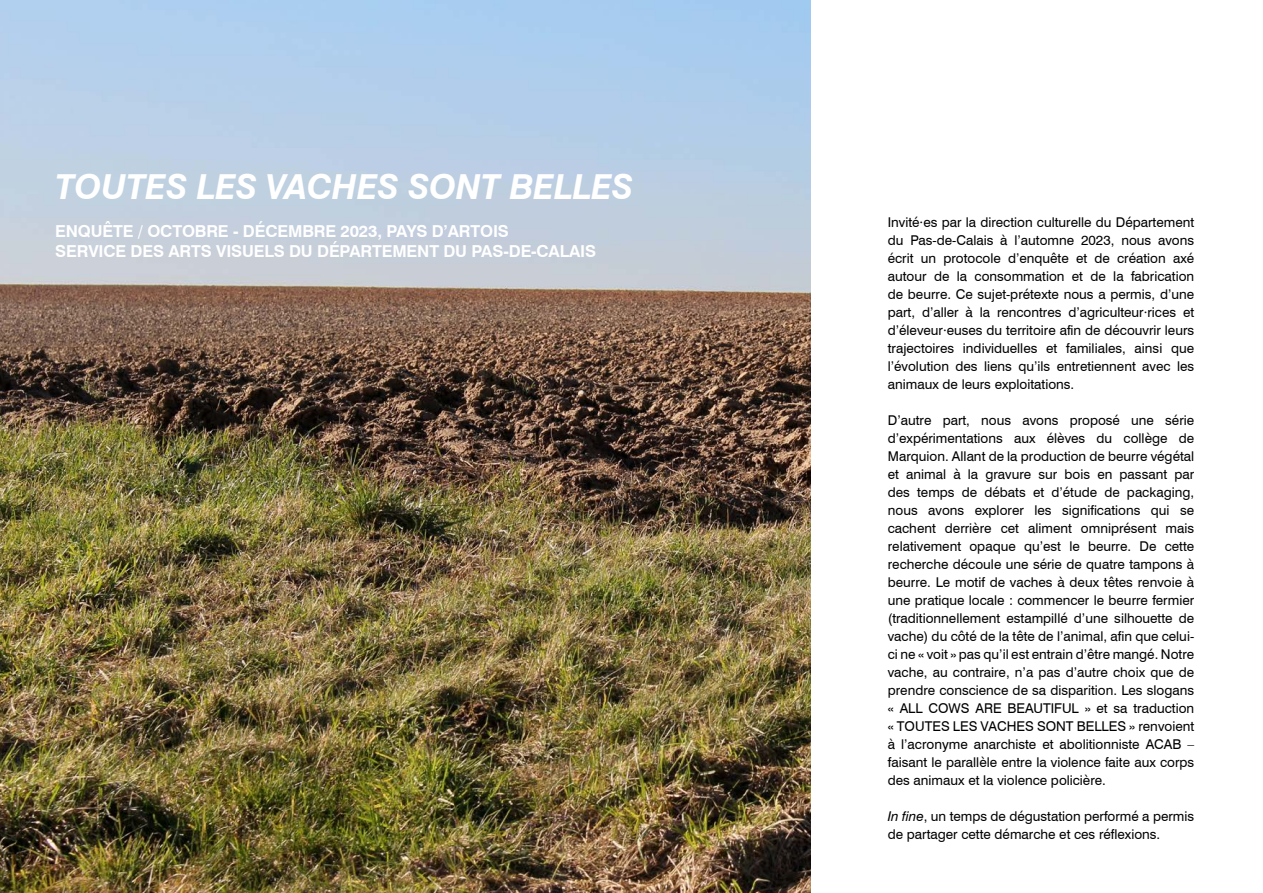
<style>
.page{position:relative;width:1263px;height:893px;background:#fff}
.page>*{position:absolute;margin:0;border:0;box-sizing:border-box;transform-origin:0 0}
.t1{font:italic 700 34.5px "Swiss 721 BT";letter-spacing:-.01em;color:#fff}
.t2{font:700 16.5px/19.8px "Swiss 721 BT";letter-spacing:-.01em;color:#fff}
.t3{font:13.5px/18px "Swiss 721 BT";color:#000;text-align:justify}
.s1{font-style:italic}
</style>
<div class="page">
<img style="left:0;top:0;width:810px;height:893px">
<h1 class="t1" style="left:55px;top:166px;width:580px">TOUTES LES VACHES SONT BELLES</h1>
<p class="t2" style="left:55px;top:221px;width:542px">ENQUÊTE / OCTOBRE - DÉCEMBRE 2023, PAYS D’ARTOIS<br>SERVICE DES ARTS VISUELS DU DÉPARTEMENT DU PAS-DE-CALAIS</p>
<p class="t3" style="left:888px;top:213px;width:308px">Invité·es par la direction culturelle du Département du Pas-de-Calais à l’automne 2023, nous avons écrit un protocole d’enquête et de création axé autour de la consommation et de la fabrication de beurre. Ce sujet-prétexte nous a permis, d’une part, d’aller à la rencontres d’agriculteur·rices et d’éleveur·euses du territoire afin de découvrir leurs trajectoires individuelles et familiales, ainsi que l’évolution des liens qu’ils entretiennent avec les animaux de leurs exploitations.</p>
<p class="t3" style="left:888px;top:411px;width:308px">D’autre part, nous avons proposé une série d’expérimentations aux élèves du collège de Marquion. Allant de la production de beurre végétal et animal à la gravure sur bois en passant par des temps de débats et d’étude de packaging, nous avons explorer les significations qui se cachent derrière cet aliment omniprésent mais relativement opaque qu’est le beurre. De cette recherche découle une série de quatre tampons à beurre. Le motif de vaches à deux têtes renvoie à une pratique locale : commencer le beurre fermier (traditionnellement estampillé d’une silhouette de vache) du côté de la tête de l’animal, afin que celui&shy;ci ne « voit » pas qu’il est entrain d’être mangé. Notre vache, au contraire, n’a pas d’autre choix que de prendre conscience de sa disparition. Les slogans « ALL COWS ARE BEAUTIFUL » et sa traduction « TOUTES LES VACHES SONT BELLES » renvoient à l’acronyme anarchiste et abolitionniste ACAB – faisant le parallèle entre la violence faite aux corps des animaux et la violence policière.</p>
<p class="t3" style="left:888px;top:807px;width:308px"><span class="s1">In fine</span>, un temps de dégustation performé a permis de partager cette démarche et ces réflexions.</p>
</div>
